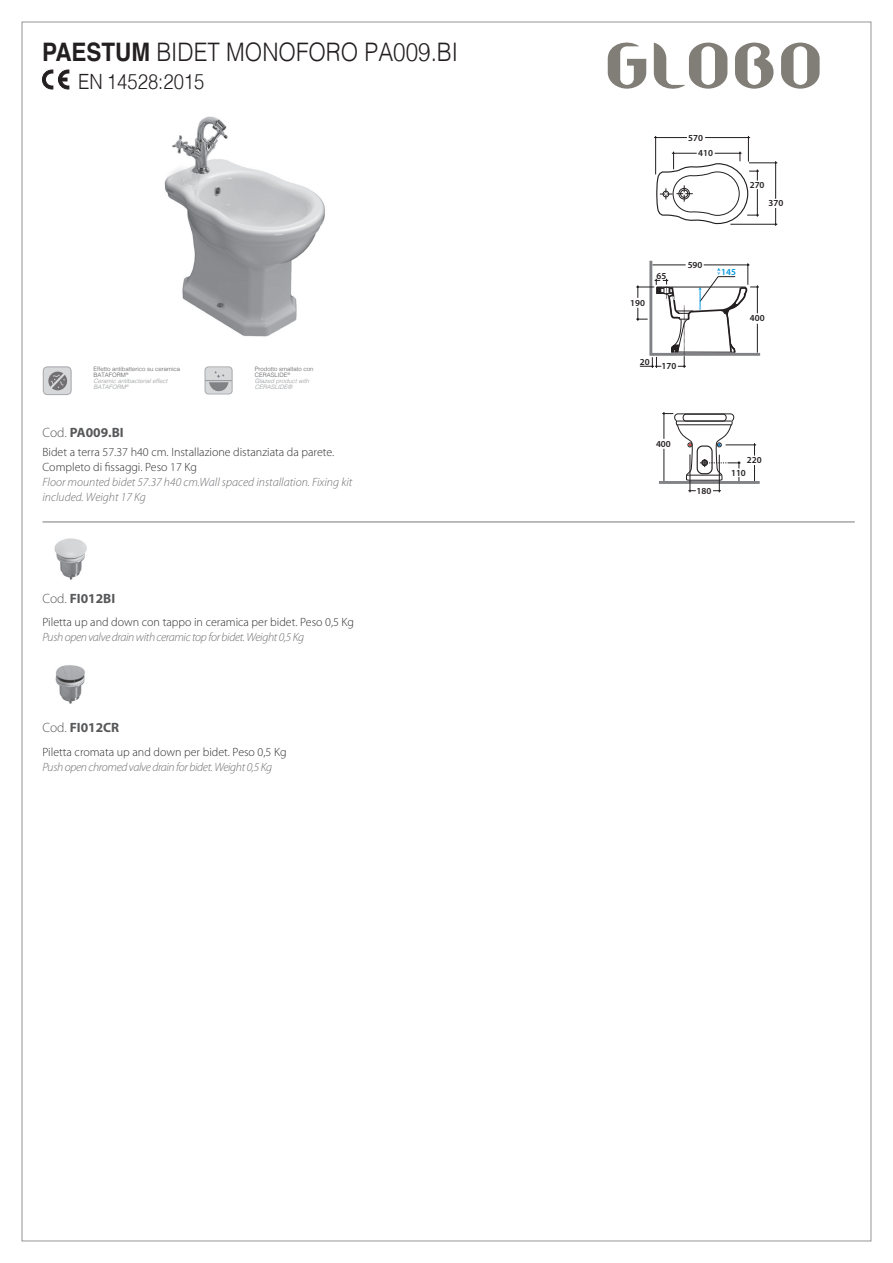
<style>
.page{position:relative;width:893px;height:1263px;background:#fff}
.page>*{position:absolute;margin:0;border:0;box-sizing:border-box;transform-origin:0 0}
.t1{font:300 25.5px "Helvetica";color:#231f20;scale:.88 1}
.t2{font:300 21px "Helvetica";color:#231f20;scale:.88 1}
.t3{font:700 13.5px "Myriad Pro";color:#57585a}
.t4{font:300 12px/15px "Myriad Pro";color:#312f30}
.t5{font:italic 300 12px "Myriad Pro";letter-spacing:-.03em;color:#6c6d70}
.t6{font:italic 300 12px/15px "Myriad Pro";color:#6c6d70}
.t7{font:600 9.15px/15px "Myriad Pro";color:#231f20}
.t8{font:600 9.15px "Myriad Pro";color:#0095d9}
.t9{font:300 6px/6px "Helvetica";color:#57585a}
.s1{font-weight:700}
.s2{font-style:italic;color:#939598}
.s3{font-weight:300}
</style>
<div class="page">
<svg style="left:781px;top:43px;width:39px;height:46px"></svg>
<svg style="left:735px;top:43px;width:38px;height:46px"></svg>
<svg style="left:608px;top:43px;width:38px;height:46px"></svg>
<svg style="left:654px;top:43px;width:73px;height:46px"></svg>
<img style="left:164px;top:116px;width:161px;height:221px">
<img style="left:54px;top:538px;width:33px;height:42px">
<img style="left:55px;top:665px;width:30px;height:39px">
<svg style="left:205px;top:367px;width:27px;height:27px"></svg>
<div style="left:205px;top:366px;width:28px;height:28px;border:1px solid #a8a9ad;border-radius:4px"></div>
<svg style="left:43px;top:368px;width:27px;height:27px"></svg>
<div style="left:43px;top:366px;width:29px;height:29px;border:1px solid #a8a9ad;border-radius:4px"></div>
<svg style="left:42px;top:69px;width:28px;height:21px"></svg>
<hr style="left:43px;top:522px;width:812px;height:1px;background:#231f20">
<hr style="left:654px;top:137px;width:33px;height:1px;background:#231f20">
<svg style="left:655px;top:136px;width:122px;height:90px"></svg>
<hr style="left:815px;top:321px;width:1px;height:33px;background:#231f20">
<svg style="left:636px;top:260px;width:125px;height:108px"></svg>
<svg style="left:662px;top:412px;width:79px;height:69px"></svg>
<svg style="left:754px;top:465px;width:1px;height:16px"></svg>
<hr style="left:726px;top:445px;width:30px;height:1px;background:#231f20">
<svg style="left:754px;top:443px;width:1px;height:13px"></svg>
<hr style="left:686px;top:475px;width:35px;height:1px;background:#231f20">
<hr style="left:677px;top:421px;width:54px;height:1px;background:#231f20">
<hr style="left:677px;top:424px;width:54px;height:1px;background:#231f20">
<hr style="left:659px;top:481px;width:101px;height:3px;background:#808285">
<svg style="left:688px;top:490px;width:8px;height:2px"></svg>
<svg style="left:713px;top:490px;width:8px;height:2px"></svg>
<hr style="left:690px;top:454px;width:1px;height:38px;background:#231f20">
<hr style="left:719px;top:455px;width:1px;height:37px;background:#231f20">
<div style="left:683px;top:414px;width:43px;height:7px;border:1px solid #231f20;border-radius:3px"></div>
<h1 class="t1" style="left:42px;top:30px;width:474px"><span class="s1">PAESTUM</span> BIDET MONOFORO PA009.BI</h1>
<h2 class="t2" style="left:78px;top:64px;width:145px">EN 14528:2015</h2>
<p class="t9" style="left:94px;top:365px;width:88px">Effetto antibatterico su ceramica<br>BATAFORM<sup>®<br></sup><span class="s2">Ceramic antibacterial effect<br>BATAFORM</span><sup>®</sup></p>
<p class="t9" style="left:255px;top:365px;width:60px">Prodotto smaltato con<br>CERASLIDE<sup>®<br></sup><span class="s2">Glazed product with<br>CERASLIDE®</span></p>
<p class="t3" style="left:43px;top:424px;width:83px"><span class="s3">Cod.</span> PA009.BI</p>
<p class="t4" style="left:43px;top:445px;width:293px">Bidet a terra 57.37 h40 cm. Installazione distanziata da parete.<br>Completo di fissaggi. Peso 17 Kg</p>
<p class="t6" style="left:43px;top:474px;width:311px">Floor mounted bidet 57.37 h40 cm.Wall spaced installation. Fixing kit included. Weight 17 Kg</p>
<p class="t3" style="left:43px;top:590px;width:74px"><span class="s3">Cod.</span> FI012BI</p>
<p class="t4" style="left:43px;top:615px;width:313px">Piletta up and down con tappo in ceramica per bidet. Peso 0,5 Kg</p>
<p class="t5" style="left:43px;top:630px;width:263px">Push open valve drain with ceramic top for bidet. Weight 0,5 Kg</p>
<p class="t3" style="left:43px;top:719px;width:78px"><span class="s3">Cod.</span> FI012CR</p>
<p class="t4" style="left:43px;top:744px;width:246px">Piletta cromata up and down per bidet. Peso 0,5 Kg</p>
<p class="t5" style="left:43px;top:759px;width:231px">Push open chromed valve drain for bidet. Weight 0,5 Kg</p>
<p class="t7" style="left:698px;top:127px;width:16px;text-indent:-10px">570<br>410</p>
<p class="t7" style="left:698px;top:130px;width:16px;text-indent:-10px">570<br>410</p>
<p class="t7" style="left:750px;top:174px;width:16px">270</p>
<p class="t7" style="left:750px;top:177px;width:16px">270</p>
<p class="t7" style="left:768px;top:193px;width:16px">370</p>
<p class="t7" style="left:768px;top:196px;width:16px">370</p>
<p class="t7" style="left:630px;top:295px;width:16px">190</p>
<p class="t7" style="left:630px;top:298px;width:16px">190</p>
<p class="t7" style="left:657px;top:269px;width:11px">65</p>
<p class="t7" style="left:657px;top:272px;width:11px">65</p>
<p class="t7" style="left:688px;top:257px;width:16px">590</p>
<p class="t7" style="left:688px;top:260px;width:16px">590</p>
<p class="t7" style="left:640px;top:355px;width:11px">20</p>
<p class="t7" style="left:640px;top:358px;width:11px">20</p>
<p class="t7" style="left:662px;top:359px;width:16px">170</p>
<p class="t7" style="left:662px;top:362px;width:16px">170</p>
<p class="t8" style="left:721px;top:266px;width:16px">145</p>
<p class="t8" style="left:721px;top:269px;width:16px">145</p>
<p class="t7" style="left:750px;top:310px;width:16px">400</p>
<p class="t7" style="left:750px;top:313px;width:16px">400</p>
<p class="t7" style="left:656px;top:436px;width:16px">400</p>
<p class="t7" style="left:697px;top:483px;width:16px">180</p>
<p class="t7" style="left:747px;top:453px;width:16px">220</p>
<p class="t7" style="left:731px;top:465px;width:16px">110</p>
</div>
